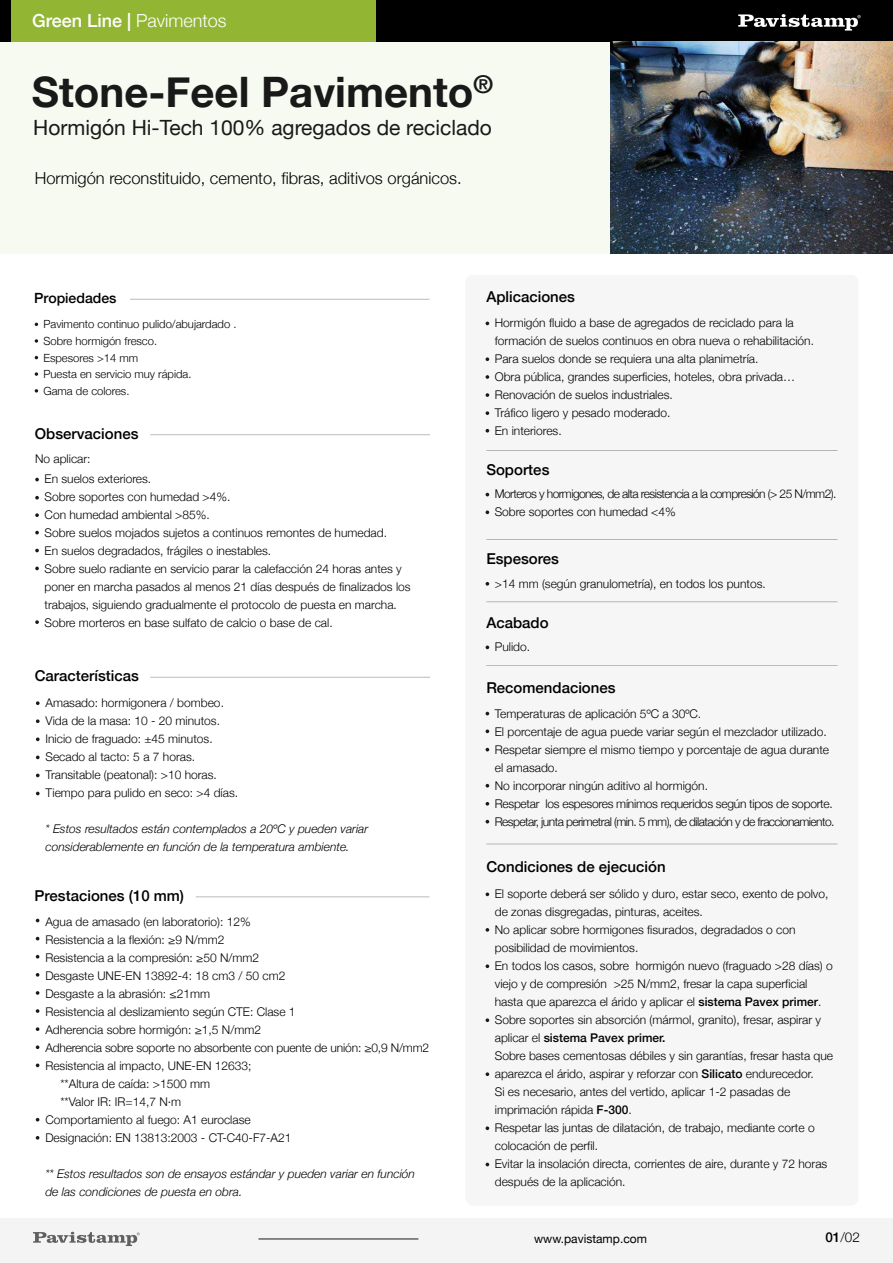
<style>
.page{position:relative;width:893px;height:1263px;background:#fff}
.page>*{position:absolute;margin:0;border:0;box-sizing:border-box;transform-origin:0 0}
.t1{font:700 42px "Helvetica Neue";color:#191919}
.t2{font:21px "Helvetica Neue";color:#191919}
.t3{font:500 18px "Helvetica Neue";color:#fff}
.t4{font:300 16.5px "Helvetica Neue";color:#000}
.t5{font:500 15px "Helvetica Neue";color:#000}
.t6{font:500 14.1px "Helvetica Neue";color:#000}
.t7{font:300 13.5px "Helvetica Neue";color:#000}
.t8{font:300 12px/18px "Helvetica Neue";color:#000}
.t9{font:italic 300 12px/18px "Helvetica Neue";color:#000}
.t10{font:300 12px/18px "Helvetica Neue";letter-spacing:-.05em;color:#000}
.t11{font:12px "Helvetica Neue";color:#000}
.t12{font:300 11.25px/16.8px "Helvetica Neue";color:#000}
.s1{font-weight:300}
.s2{font-weight:500}
</style>
<div class="page">
<div style="left:0;top:1218px;width:893px;height:45px;background:#f4f4f4"></div>
<div style="left:465px;top:275px;width:393px;height:930px;background:#f4f4f4;border-radius:7px"></div>
<div style="left:0;top:41px;width:615px;height:212px;background:#f7faf1"></div>
<div style="left:0;top:0;width:376px;height:41px;background:#92b633"></div>
<div style="left:376px;top:0;width:517px;height:41px;background:#000"></div>
<svg style="left:738px;top:14px;width:123px;height:17px"></svg>
<div style="left:0;top:0;width:11px;height:41px;background:#000"></div>
<hr style="left:196px;top:896px;width:234px;height:1px;background:#191919">
<hr style="left:150px;top:434px;width:280px;height:1px;background:#191919">
<svg style="left:35px;top:478px;width:4px;height:3px"></svg>
<svg style="left:36px;top:973px;width:3px;height:4px"></svg>
<svg style="left:36px;top:991px;width:3px;height:4px"></svg>
<svg style="left:36px;top:1009px;width:3px;height:4px"></svg>
<svg style="left:36px;top:1027px;width:3px;height:4px"></svg>
<svg style="left:36px;top:1045px;width:3px;height:4px"></svg>
<svg style="left:36px;top:1063px;width:3px;height:4px"></svg>
<hr style="left:486px;top:450px;width:352px;height:1px;background:#191919">
<hr style="left:486px;top:539px;width:352px;height:1px;background:#191919">
<hr style="left:486px;top:601px;width:352px;height:1px;background:#191919">
<hr style="left:486px;top:844px;width:352px;height:1px;background:#191919">
<hr style="left:150px;top:677px;width:280px;height:1px;background:#191919">
<svg style="left:36px;top:701px;width:4px;height:4px"></svg>
<svg style="left:486px;top:375px;width:3px;height:4px"></svg>
<svg style="left:486px;top:357px;width:3px;height:4px"></svg>
<svg style="left:486px;top:393px;width:3px;height:4px"></svg>
<svg style="left:486px;top:411px;width:3px;height:4px"></svg>
<svg style="left:486px;top:429px;width:3px;height:4px"></svg>
<svg style="left:486px;top:892px;width:3px;height:4px"></svg>
<svg style="left:486px;top:928px;width:3px;height:4px"></svg>
<svg style="left:486px;top:1018px;width:3px;height:4px"></svg>
<svg style="left:486px;top:964px;width:3px;height:4px"></svg>
<svg style="left:486px;top:1072px;width:3px;height:4px"></svg>
<svg style="left:486px;top:1126px;width:3px;height:4px"></svg>
<svg style="left:486px;top:729px;width:3px;height:4px"></svg>
<svg style="left:486px;top:802px;width:3px;height:4px"></svg>
<svg style="left:486px;top:510px;width:3px;height:4px"></svg>
<svg style="left:486px;top:582px;width:3px;height:4px"></svg>
<hr style="left:486px;top:665px;width:352px;height:1px;background:#191919">
<svg style="left:486px;top:645px;width:3px;height:4px"></svg>
<svg style="left:36px;top:719px;width:4px;height:4px"></svg>
<svg style="left:36px;top:737px;width:4px;height:4px"></svg>
<svg style="left:36px;top:755px;width:4px;height:4px"></svg>
<svg style="left:36px;top:774px;width:4px;height:3px"></svg>
<svg style="left:36px;top:792px;width:4px;height:3px"></svg>
<svg style="left:35px;top:496px;width:4px;height:3px"></svg>
<svg style="left:35px;top:531px;width:4px;height:3px"></svg>
<svg style="left:35px;top:513px;width:4px;height:4px"></svg>
<svg style="left:35px;top:567px;width:4px;height:3px"></svg>
<svg style="left:35px;top:620px;width:4px;height:4px"></svg>
<svg style="left:35px;top:549px;width:4px;height:3px"></svg>
<svg style="left:33px;top:1232px;width:107px;height:14px"></svg>
<hr style="left:258px;top:1239px;width:160px;height:1px;background:#191919">
<img style="left:611px;top:41px;width:282px;height:212px">
<hr style="left:130px;top:299px;width:300px;height:1px;background:#191919">
<svg style="left:35px;top:372px;width:3px;height:4px"></svg>
<svg style="left:35px;top:339px;width:3px;height:4px"></svg>
<svg style="left:35px;top:389px;width:3px;height:4px"></svg>
<h3 class="t3" style="left:32px;top:6px;width:196px">Green Line | <span class="s1">Pavimentos</span></h3>
<h1 class="t1" style="left:32px;top:59px;width:463px">Stone-Feel Pavimento<sup>®</sup></h1>
<h2 class="t2" style="left:33px;top:113px;width:460px">Hormigón Hi-Tech 100% agregados de reciclado</h2>
<h3 class="t4" style="left:35px;top:165px;width:428px">Hormigón reconstituido, cemento, fibras, aditivos orgánicos.</h3>
<p class="t6" style="left:34px;top:287px;width:84px">Propiedades</p>
<p class="t12" style="left:43px;top:315px;width:195px">Pavimento continuo pulido/abujardado .<br>Sobre hormigón fresco.<br>Espesores &gt;14 mm<br>Puesta en servicio muy rápida.<br>Gama de colores.</p>
<p class="t5" style="left:35px;top:421px;width:105px">Observaciones</p>
<p class="t8" style="left:45px;top:469px;width:368px">En suelos exteriores.<br>Sobre soportes con humedad &gt;4%.<br>Con humedad ambiental &gt;85%.<br>Sobre suelos mojados sujetos a continuos remontes de humedad.<br>En suelos degradados, frágiles o inestables.<br>Sobre suelo radiante en servicio parar la calefacción 24 horas antes y poner en marcha pasados al menos 21 días después de finalizados los trabajos, siguiendo gradualmente el protocolo de puesta en marcha.<br>Sobre morteros en base sulfato de calcio o base de cal.</p>
<p class="t8" style="left:35px;top:449px;width:57px">No aplicar:</p>
<p class="t5" style="left:35px;top:664px;width:106px">Características</p>
<p class="t8" style="left:45px;top:693px;width:194px">Amasado: hormigonera / bombeo.<br>Vida de la masa: 10 - 20 minutos.<br>Inicio de fraguado: ±45 minutos.<br>Secado al tacto: 5 a 7 horas.<br>Transitable (peatonal): &gt;10 horas.<br>Tiempo para pulido en seco: &gt;4 días.</p>
<p class="t9" style="left:45px;top:819px;width:324px">* Estos resultados están contemplados a 20ºC y pueden variar considerablemente en función de la temperatura ambiente.</p>
<p class="t5" style="left:35px;top:884px;width:151px">Prestaciones (10 mm)</p>
<p class="t8" style="left:45px;top:912px;width:207px">Agua de amasado (en laboratorio): 12%</p>
<p class="t8" style="left:45px;top:930px;width:181px">Resistencia a la flexión: ≥9 N/mm2</p>
<p class="t8" style="left:45px;top:948px;width:215px">Resistencia a la compresión: ≥50 N/mm2</p>
<p class="t8" style="left:45px;top:966px;width:242px">Desgaste UNE-EN 13892-4: 18 cm3 / 50 cm2</p>
<p class="t8" style="left:45px;top:984px;width:166px">Desgaste a la abrasión: ≤21mm</p>
<p class="t8" style="left:45px;top:1002px;width:252px">Resistencia al deslizamiento según CTE: Clase 1</p>
<p class="t8" style="left:45px;top:1020px;width:217px">Adherencia sobre hormigón: ≥1,5 N/mm2</p>
<p class="t8" style="left:45px;top:1038px;width:385px">Adherencia sobre soporte no absorbente con puente de unión: ≥0,9 N/mm2</p>
<p class="t8" style="left:45px;top:1056px;width:208px">Resistencia al impacto, UNE-EN 12633;</p>
<p class="t8" style="left:60px;top:1074px;width:151px">**Altura de caída: &gt;1500 mm</p>
<p class="t8" style="left:60px;top:1092px;width:122px">**Valor IR: IR=14,7 N·m</p>
<p class="t8" style="left:45px;top:1110px;width:207px">Comportamiento al fuego: A1 euroclase</p>
<p class="t8" style="left:45px;top:1128px;width:248px">Designación: EN 13813:2003 - CT-C40-F7-A21</p>
<p class="t9" style="left:45px;top:1164px;width:371px">** Estos resultados son de ensayos estándar y pueden variar en función de las condiciones de puesta en obra.</p>
<p class="t5" style="left:486px;top:284px;width:90px">Aplicaciones</p>
<p class="t8" style="left:495px;top:313px;width:321px">Hormigón fluido a base de agregados de reciclado para la formación de suelos continuos en obra nueva o rehabilitación.<br>Para suelos donde se requiera una alta planimetría.<br>Obra pública, grandes superficies, hoteles, obra privada… Renovación de suelos industriales.<br>Tráfico ligero y pesado moderado.<br>En interiores.</p>
<p class="t5" style="left:486px;top:458px;width:65px">Soportes</p>
<p class="t10" style="left:495px;top:484px;width:343px">Morteros y hormigones, de alta resistencia a la compresión (&gt; 25 N/mm2).<br>Sobre soportes con humedad &lt;4%</p>
<p class="t5" style="left:486px;top:547px;width:74px">Espesores</p>
<p class="t8" style="left:495px;top:573px;width:273px">&gt;14 mm (según granulometría), en todos los puntos.</p>
<p class="t5" style="left:486px;top:611px;width:64px">Acabado</p>
<p class="t8" style="left:495px;top:637px;width:37px">Pulido.</p>
<p class="t5" style="left:486px;top:675px;width:131px">Recomendaciones</p>
<p class="t8" style="left:495px;top:704px;width:341px">Temperaturas de aplicación 5ºC a 30ºC.<br>El porcentaje de agua puede variar según el mezclador utilizado.<br>Respetar siempre el mismo tiempo y porcentaje de agua durante el amasado.<br>No incorporar ningún aditivo al hormigón.<br>Respetar los espesores mínimos requeridos según tipos de soporte.<br>Respetar, junta perimetral (min. 5 mm), de dilatación y de fraccionamiento.</p>
<p class="t5" style="left:486px;top:855px;width:181px">Condiciones de ejecución</p>
<p class="t8" style="left:495px;top:884px;width:340px">El soporte deberá ser sólido y duro, estar seco, exento de polvo, de zonas disgregadas, pinturas, aceites.<br>No aplicar sobre hormigones fisurados, degradados o con posibilidad de movimientos.<br>En todos los casos, sobre hormigón nuevo (fraguado &gt;28 días) o viejo y de compresión &gt;25 N/mm2, fresar la capa superficial hasta que aparezca el árido y aplicar el <span class="s2">sistema Pavex primer</span>.<br>Sobre soportes sin absorción (mármol, granito), fresar, aspirar y aplicar el <span class="s2">sistema Pavex primer.<br></span>Sobre bases cementosas débiles y sin garantías, fresar hasta que aparezca el árido, aspirar y reforzar con <span class="s2">Silicato</span> endurecedor.<br>Si es necesario, antes del vertido, aplicar 1-2 pasadas de imprimación rápida <span class="s2">F-300</span>.<br>Respetar las juntas de dilatación, de trabajo, mediante corte o colocación de perfil.<br>Evitar la insolación directa, corrientes de aire, durante y 72 horas después de la aplicación.</p>
<p class="t11" style="left:534px;top:1230px;width:114px">www.pavistamp.com</p>
<p class="t7" style="left:825px;top:1226px;width:36px"><span class="s2">01</span>/02</p>
</div>
